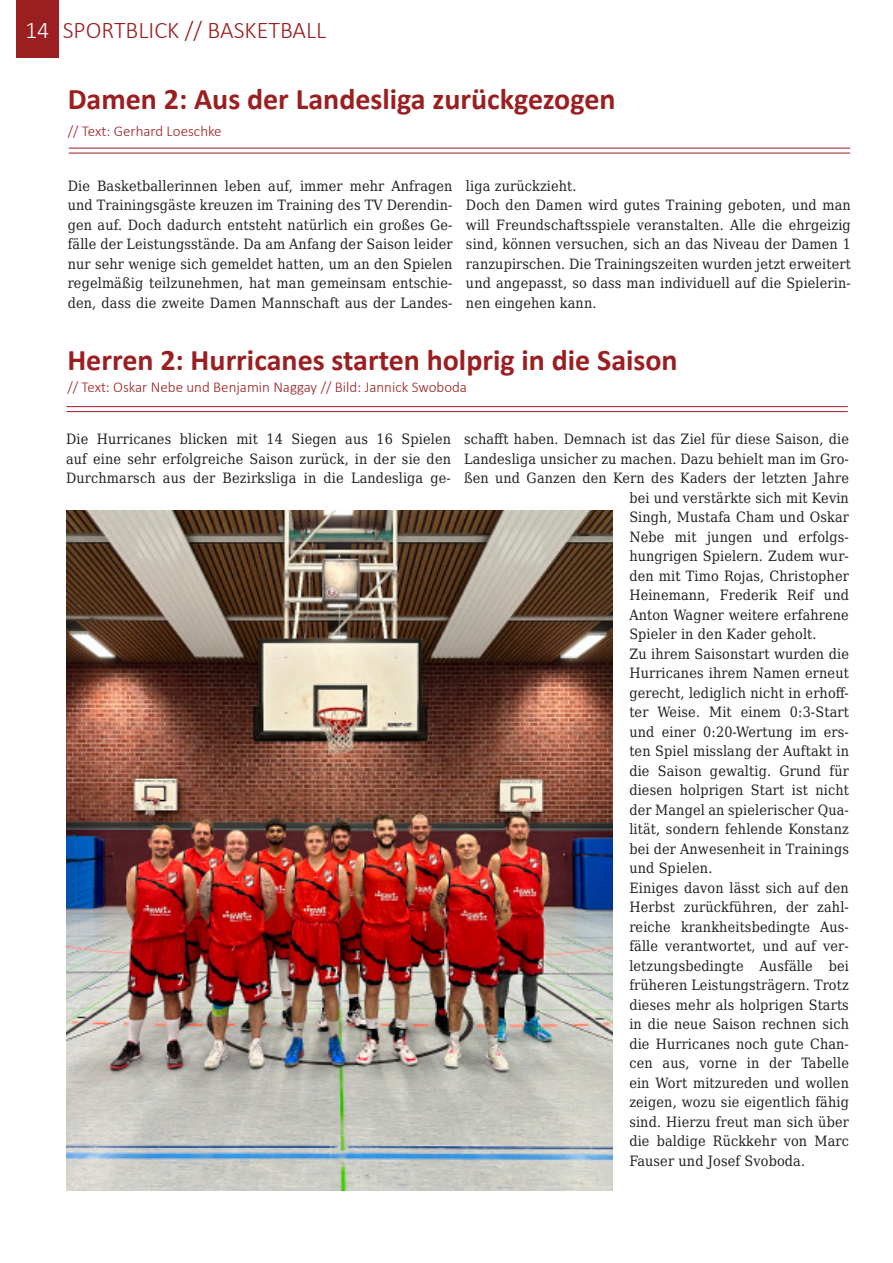
<style>
.page{position:relative;width:893px;height:1263px;background:#fff}
.page>*{position:absolute;margin:0;border:0;box-sizing:border-box;transform-origin:0 0}
.Überschrift{font:700 30px "Calibri";color:#9b1e20}
.t1{font:300 24px "Calibri";color:#9b1e20}
.t2{font:300 24px "Calibri";color:#fff}
.t3{font:300 15px "Calibri";color:#9b1e20}
.t4{font:14.25px/19.5px "DejaVu Serif Condensed";letter-spacing:.01em;color:#231f20;text-align:justify}
</style>
<div class="page">
<hr style="left:69px;top:148px;width:781px;height:1px;background:#9b1e20">
<hr style="left:69px;top:153px;width:781px;height:1px;background:#9b1e20">
<div style="left:16px;top:0;width:42px;height:57px;background:#9b1e20"></div>
<hr style="left:66px;top:406px;width:782px;height:1px;background:#9b1e20">
<hr style="left:66px;top:411px;width:782px;height:1px;background:#9b1e20">
<img style="left:66px;top:511px;width:546px;height:680px">
<p class="t2" style="left:25px;top:15px;width:26px">14</p>
<p class="t1" style="left:63px;top:15px;width:265px">SPORTBLICK // BASKETBALL</p>
<p class="Überschrift" style="left:68px;top:78px;width:549px">Damen 2: Aus der Landesliga zurückgezogen</p>
<p class="t3" style="left:68px;top:121px;width:155px">// Text: Gerhard Loeschke</p>
<p class="t4" style="left:68px;top:175px;width:386px">Die Basketballerinnen leben auf, immer mehr Anfragen und Trainingsgäste kreuzen im Training des TV Derendin&shy;gen auf. Doch dadurch entsteht natürlich ein großes Ge&shy;fälle der Leistungsstände. Da am Anfang der Saison leider nur sehr wenige sich gemeldet hatten, um an den Spielen regelmäßig teilzunehmen, hat man gemeinsam entschie&shy;den, dass die zweite Damen Mannschaft aus der Landes-</p>
<p class="t4" style="left:466px;top:175px;width:112px">liga zurückzieht.</p>
<p class="t4" style="left:466px;top:195px;width:386px">Doch den Damen wird gutes Training geboten, und man will Freundschaftsspiele veranstalten. Alle die ehrgeizig sind, können versuchen, sich an das Niveau der Damen 1 ranzupirschen. Die Trainingszeiten wurden jetzt erweitert und angepasst, so dass man individuell auf die Spielerin&shy;nen eingehen kann.</p>
<p class="Überschrift" style="left:67px;top:339px;width:612px">Herren 2: Hurricanes starten holprig in die Saison</p>
<p class="t3" style="left:67px;top:378px;width:401px">// Text: Oskar Nebe und Benjamin Naggay // Bild: Jannick Swoboda</p>
<p class="t4" style="left:66px;top:429px;width:386px">Die Hurricanes blicken mit 14 Siegen aus 16 Spielen auf eine sehr erfolgreiche Saison zurück, in der sie den Durchmarsch aus der Bezirksliga in die Landesliga ge-</p>
<p class="t4" style="left:464px;top:429px;width:386px">schafft haben. Demnach ist das Ziel für diese Saison, die</p>
<p class="t4" style="left:464px;top:448px;width:386px">Landesliga unsicher zu machen. Dazu behielt man im Gro-</p>
<p class="t4" style="left:464px;top:468px;width:386px">ßen und Ganzen den Kern des Kaders der letzten Jahre</p>
<p class="t4" style="left:629px;top:487px;width:221px">bei und verstärkte sich mit Kevin</p>
<p class="t4" style="left:629px;top:507px;width:221px">Singh, Mustafa Cham und Oskar</p>
<p class="t4" style="left:629px;top:526px;width:221px">Nebe mit jungen und erfolgs-</p>
<p class="t4" style="left:629px;top:546px;width:221px">hungrigen Spielern. Zudem wur-</p>
<p class="t4" style="left:629px;top:565px;width:221px">den mit Timo Rojas, Christopher</p>
<p class="t4" style="left:629px;top:585px;width:221px">Heinemann, Frederik Reif und</p>
<p class="t4" style="left:629px;top:604px;width:221px">Anton Wagner weitere erfahrene</p>
<p class="t4" style="left:629px;top:624px;width:189px">Spieler in den Kader geholt.</p>
<p class="t4" style="left:629px;top:643px;width:221px">Zu ihrem Saisonstart wurden die Hurricanes ihrem Namen erneut gerecht, lediglich nicht in erhoff&shy;ter Weise. Mit einem 0:3-Start und einer 0:20-Wertung im ers&shy;ten Spiel misslang der Auftakt in die Saison gewaltig. Grund für diesen holprigen Start ist nicht der Mangel an spielerischer Qua&shy;lität, sondern fehlende Konstanz bei der Anwesenheit in Trainings und Spielen.</p>
<p class="t4" style="left:629px;top:877px;width:221px">Einiges davon lässt sich auf den Herbst zurückführen, der zahl&shy;reiche krankheitsbedingte Aus&shy;fälle verantwortet, und auf ver&shy;letzungsbedingte Ausfälle bei früheren Leistungsträgern. Trotz dieses mehr als holprigen Starts in die neue Saison rechnen sich die Hurricanes noch gute Chan&shy;cen aus, vorne in der Tabelle ein Wort mitzureden und wollen zeigen, wozu sie eigentlich fähig sind. Hierzu freut man sich über die baldige Rückkehr von Marc Fauser und Josef Svoboda.</p>
</div>
